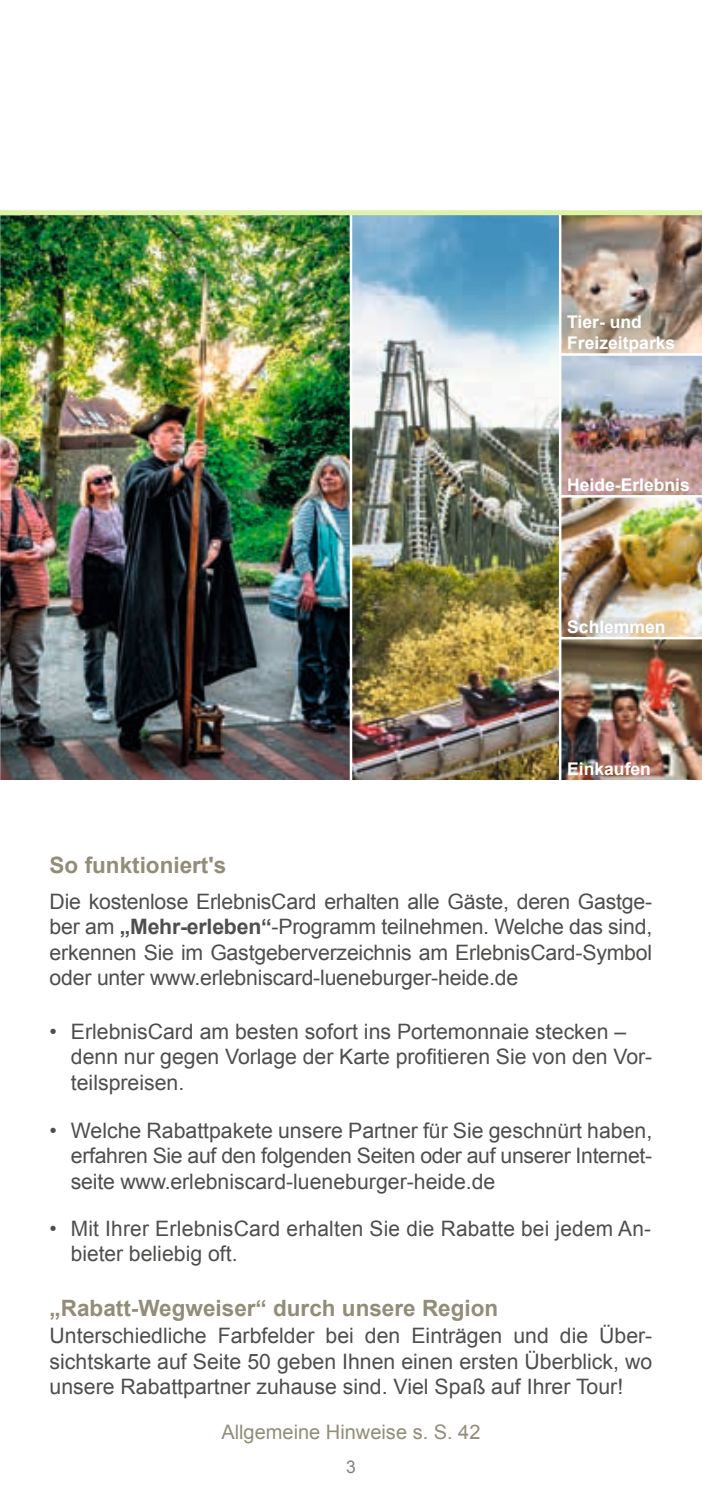
<style>
.page{position:relative;width:702px;height:1489px;background:#fff}
.page>*{position:absolute;margin:0;border:0;box-sizing:border-box;transform-origin:0 0}
.t1{font:700 22.5px "Arial";color:#918d78}
.t2{font:21.25px/25.5px "Arial";color:#4e4e4d;text-align:justify}
.t3{font:20px "Arial";color:#918d78}
.t4{font:700 17.5px/21px "Arial";color:#fff}
.t5{font:17.5px "Arial";color:#818281}
.s1{font-weight:700}
</style>
<div class="page">
<img style="left:0;top:215px;width:702px;height:565px">
<svg style="left:561px;top:312px;width:119px;height:41px;background:#b3a391"></svg>
<svg style="left:561px;top:617px;width:119px;height:20px;background:#cdbca6"></svg>
<hr style="left:559px;top:213px;width:2px;height:567px;background:#fff">
<hr style="left:560px;top:353px;width:142px;height:3px;background:#fff">
<hr style="left:560px;top:495px;width:142px;height:2px;background:#fff">
<hr style="left:560px;top:637px;width:142px;height:2px;background:#fff">
<hr style="left:350px;top:213px;width:2px;height:567px;background:#fff">
<div style="left:0;top:210px;width:702px;height:5px;background:#ddf3a6"></div>
<p class="t4" style="left:567px;top:312px;width:109px">Tier- und<br>Freizeitparks</p>
<p class="t4" style="left:567px;top:475px;width:124px">Heide-Erlebnis</p>
<p class="t4" style="left:567px;top:617px;width:100px">Schlemmen</p>
<p class="t4" style="left:567px;top:759px;width:85px">Einkaufen</p>
<p class="t1" style="left:50px;top:850px;width:178px">So funktioniert's</p>
<p class="t2" style="left:50px;top:888px;width:604px">Die kostenlose ErlebnisCard erhalten alle Gäste, deren Gastge&shy;ber am <span class="s1">„Mehr-erleben“</span>-Programm teilnehmen. Welche das sind, erkennen Sie im Gastgeberverzeichnis am ErlebnisCard-Symbol oder unter www.erlebniscard-lueneburger-heide.de</p>
<p class="t2" style="left:71px;top:1018px;width:583px;text-align:left;text-indent:-21px">• ErlebnisCard am besten sofort ins Portemonnaie stecken – denn nur gegen Vorlage der Karte profitieren Sie von den Vor&shy;teilspreisen.</p>
<p class="t2" style="left:71px;top:1117px;width:583px;text-indent:-21px">• Welche Rabattpakete unsere Partner für Sie geschnürt haben, erfahren Sie auf den folgenden Seiten oder auf unserer Internet&shy;seite www.erlebniscard-lueneburger-heide.de</p>
<p class="t2" style="left:71px;top:1215px;width:581px;text-indent:-21px">• Mit Ihrer ErlebnisCard erhalten Sie die Rabatte bei jedem An&shy;bieter beliebig oft.</p>
<p class="t1" style="left:50px;top:1293px;width:450px">„Rabatt-Wegweiser“ durch unsere Region</p>
<p class="t2" style="left:50px;top:1323px;width:604px">Unterschiedliche Farbfelder bei den Einträgen und die Über&shy;sichtskarte auf Seite 50 geben Ihnen einen ersten Überblick, wo unsere Rabattpartner zuhause sind. Viel Spaß auf Ihrer Tour!</p>
<p class="t3" style="left:221px;top:1419px;width:260px">Allgemeine Hinweise s. S. 42</p>
<p class="t5" style="left:346px;top:1455px;width:11px">3</p>
</div>
